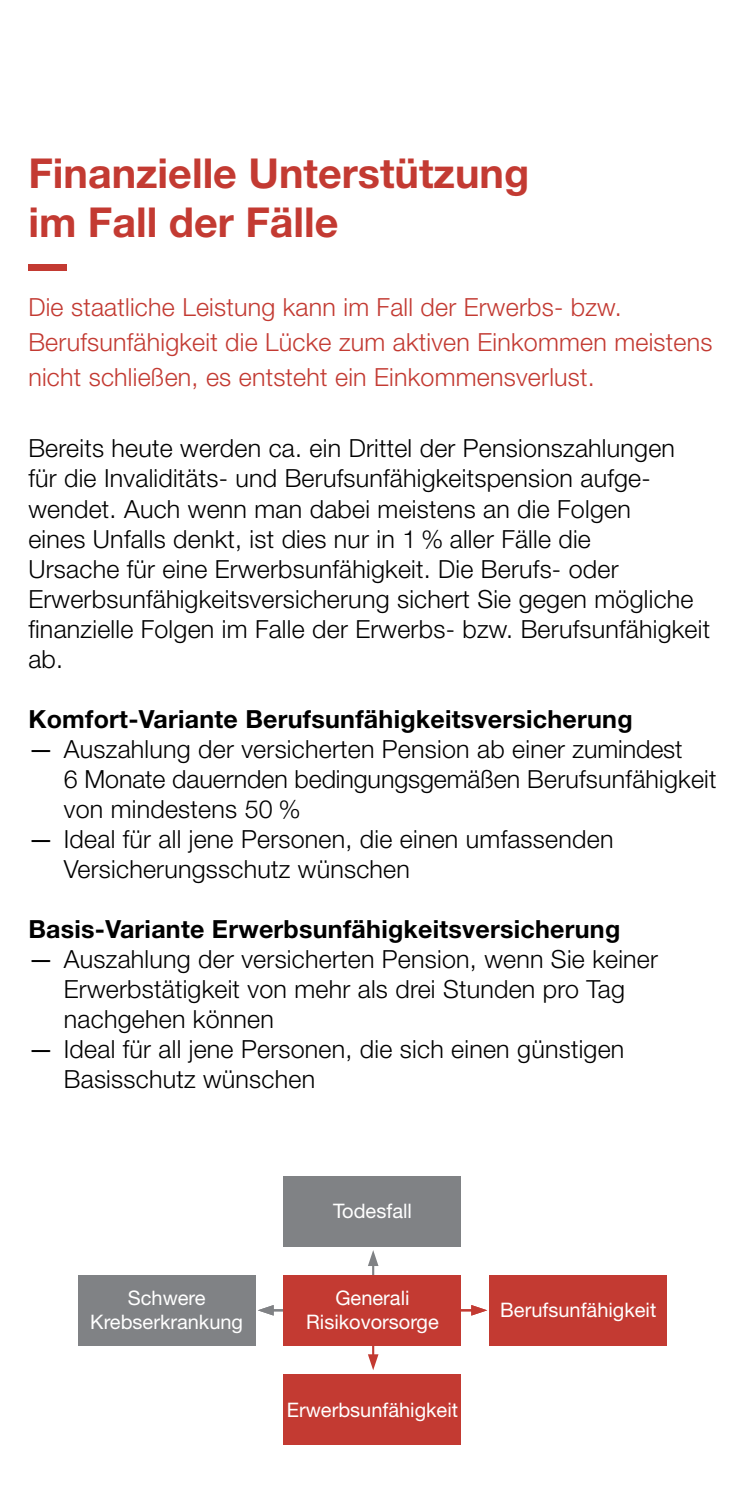
<style>
.page{position:relative;width:745px;height:1489px;background:#fff}
.page>*{position:absolute;margin:0;border:0;box-sizing:border-box;transform-origin:0 0}
.t1{font:700 41.25px/49.5px "Helvetica Neue LT Std";color:#c33a32}
.t2{font:300 25px/30px "Helvetica Neue LT Std";letter-spacing:.01em;color:#000}
.t3{font:300 25px/35px "Helvetica Neue LT Std";letter-spacing:.01em;color:#c33a32}
.t4{font:700 25px "Helvetica Neue LT Std";letter-spacing:.01em;color:#000}
.t5{font:20px/24px "Helvetica Neue LT Std";color:#fff;text-align:center}
.s1{font-weight:400}
</style>
<div class="page">
<div style="left:28px;top:264px;width:39px;height:7px;background:#c33a32"></div>
<svg style="left:258px;top:1305px;width:25px;height:10px"></svg>
<svg style="left:461px;top:1305px;width:26px;height:10px"></svg>
<svg style="left:367px;top:1345px;width:11px;height:25px"></svg>
<svg style="left:368px;top:1250px;width:10px;height:24px"></svg>
<div style="left:283px;top:1274px;width:178px;height:71px;background:#c33a32"></div>
<div style="left:283px;top:1175px;width:178px;height:71px;background:#808285"></div>
<div style="left:283px;top:1373px;width:178px;height:71px;background:#c33a32"></div>
<div style="left:78px;top:1274px;width:177px;height:71px;background:#808285"></div>
<div style="left:489px;top:1274px;width:177px;height:71px;background:#c33a32"></div>
<h1 class="t1" style="left:28px;top:147px;width:502px">Finanzielle Unterstützung im Fall der Fälle</h1>
<p class="t3" style="left:28px;top:289px;width:685px">Die staatliche Leistung kann im Fall der Erwerbs- bzw.<br>Berufsunfähigkeit die Lücke zum aktiven Einkommen meistens nicht schließen, es entsteht ein Einkommensverlust.</p>
<p class="t2" style="left:28px;top:433px;width:682px">Bereits heute werden ca. ein Drittel der Pensionszahlungen<br>für die Invaliditäts- und Berufsunfähigkeitspension aufge&shy;wendet. Auch wenn man dabei meistens an die Folgen<br>eines Unfalls denkt, ist dies nur in 1 % aller Fälle die<br>Ursache für eine Erwerbsunfähigkeit. Die Berufs- oder Erwerbsunfähigkeitsversicherung sichert Sie gegen mögliche finanzielle Folgen im Falle der Erwerbs- bzw. Berufsunfähigkeit ab.</p>
<p class="t4" style="left:28px;top:703px;width:605px">Komfort-Variante Berufsunfähigkeitsversicherung</p>
<p class="t2" style="left:64px;top:733px;width:653px;text-indent:-35px"><span class="s1">—</span> Auszahlung der versicherten Pension ab einer zumindest<br>6 Monate dauernden bedingungsgemäßen Berufsunfähigkeit von mindestens 50 %</p>
<p class="t2" style="left:64px;top:823px;width:550px;text-indent:-35px"><span class="s1">—</span> Ideal für all jene Personen, die einen umfassenden<br>Versicherungsschutz wünschen</p>
<p class="t4" style="left:28px;top:913px;width:593px">Basis-Variante Erwerbsunfähigkeitsversicherung</p>
<p class="t2" style="left:64px;top:943px;width:595px;text-indent:-35px"><span class="s1">—</span> Auszahlung der versicherten Pension, wenn Sie keiner<br>Erwerbstätigkeit von mehr als drei Stunden pro Tag nachgehen können</p>
<p class="t2" style="left:64px;top:1033px;width:561px;text-indent:-35px"><span class="s1">—</span> Ideal für all jene Personen, die sich einen günstigen<br>Basisschutz wünschen</p>
<p class="t5" style="left:90px;top:1285px;width:154px">Schwere<br>Krebserkrankung</p>
<p class="t5" style="left:333px;top:1198px;width:80px">Todesfall</p>
<p class="t5" style="left:306px;top:1285px;width:134px">Generali<br>Risikovorsorge</p>
<p class="t5" style="left:286px;top:1397px;width:173px">Erwerbsunfähigkeit</p>
<p class="t5" style="left:500px;top:1297px;width:157px">Berufsunfähigkeit</p>
</div>
